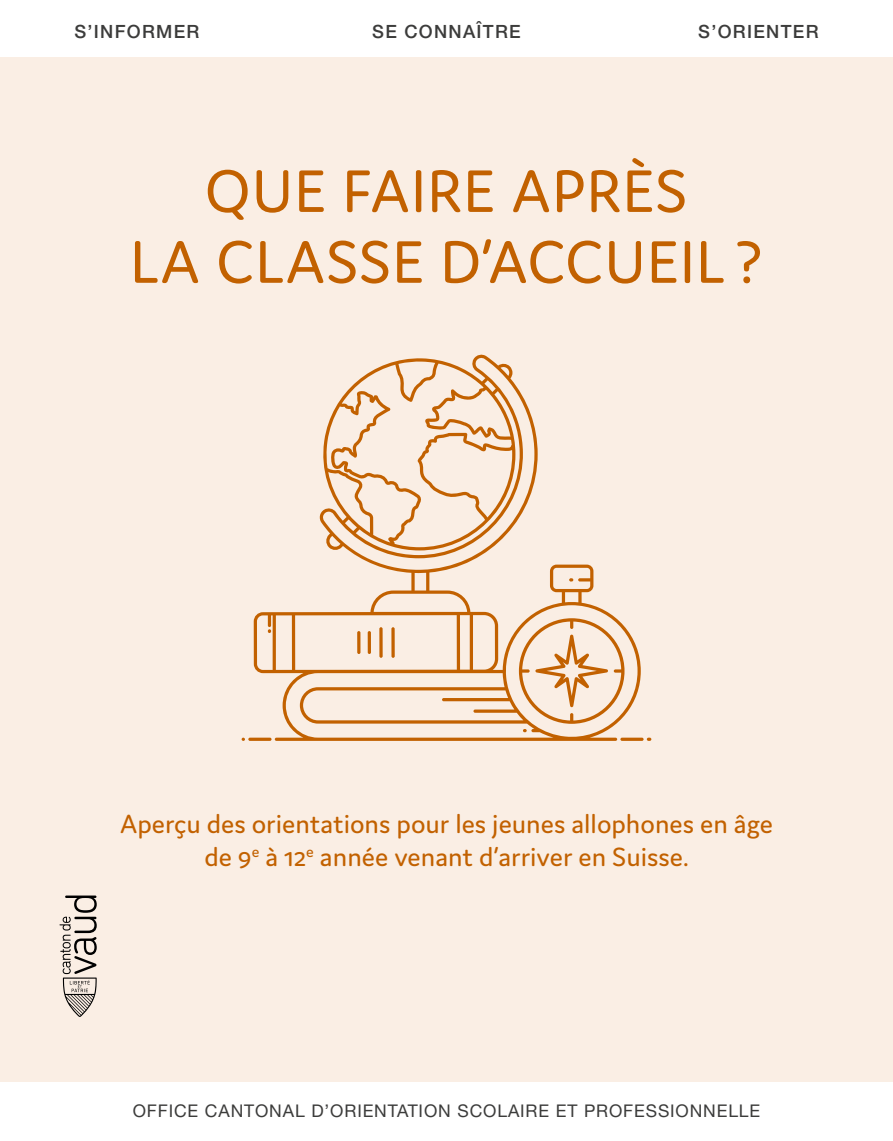
<style>
.page{position:relative;width:893px;height:1141px;background:#faeee4}
.page>*{position:absolute;margin:0;border:0;box-sizing:border-box;transform-origin:0 0}
.t1{font:63.88px/70.9px "Domus";letter-spacing:.025em;color:#c26100;text-align:center}
.t2{font:28px/33.6px "Domus";color:#c26100;text-align:center}
.t3{font:500 18.2px "Helvetica Neue LT Pro";letter-spacing:.07em;color:#3c3c3b}
.t4{font:17.5px "Helvetica Neue LT Pro";letter-spacing:.05em;color:#3c3c3b}
</style>
<div class="page">
<div style="left:0;top:1082px;width:893px;height:59px;background:#fff"></div>
<div style="left:0;top:0;width:893px;height:56px;background:#fff"></div>
<svg style="left:60px;top:896px;width:37px;height:121px"></svg>
<hr style="left:248px;top:738px;width:24px;height:3px;background:#c26100;border-radius:2px">
<hr style="left:620px;top:738px;width:24px;height:3px;background:#c26100;border-radius:2px">
<svg style="left:647px;top:738px;width:4px;height:3px"></svg>
<svg style="left:253px;top:354px;width:388px;height:387px"></svg>
<svg style="left:519px;top:618px;width:105px;height:114px"></svg>
<svg style="left:569px;top:578px;width:4px;height:3px"></svg>
<p class="t3" style="left:74px;top:20px;width:126px">S’INFORMER</p>
<p class="t3" style="left:372px;top:20px;width:150px">SE CONNAÎTRE</p>
<p class="t3" style="left:698px;top:20px;width:122px">S’ORIENTER</p>
<h1 class="t1" style="left:130px;top:155px;width:634px">QUE FAIRE APRÈS<br>LA CLASSE D’ACCUEIL ?</h1>
<p class="t2" style="left:120px;top:806px;width:654px">Aperçu des orientations pour les jeunes allophones en âge de 9<sup>e</sup> à 12<sup>e</sup> année venant d’arriver en Suisse.</p>
<p class="t4" style="left:133px;top:1100px;width:629px">OFFICE CANTONAL D’ORIENTATION SCOLAIRE ET PROFESSIONNELLE</p>
</div>
